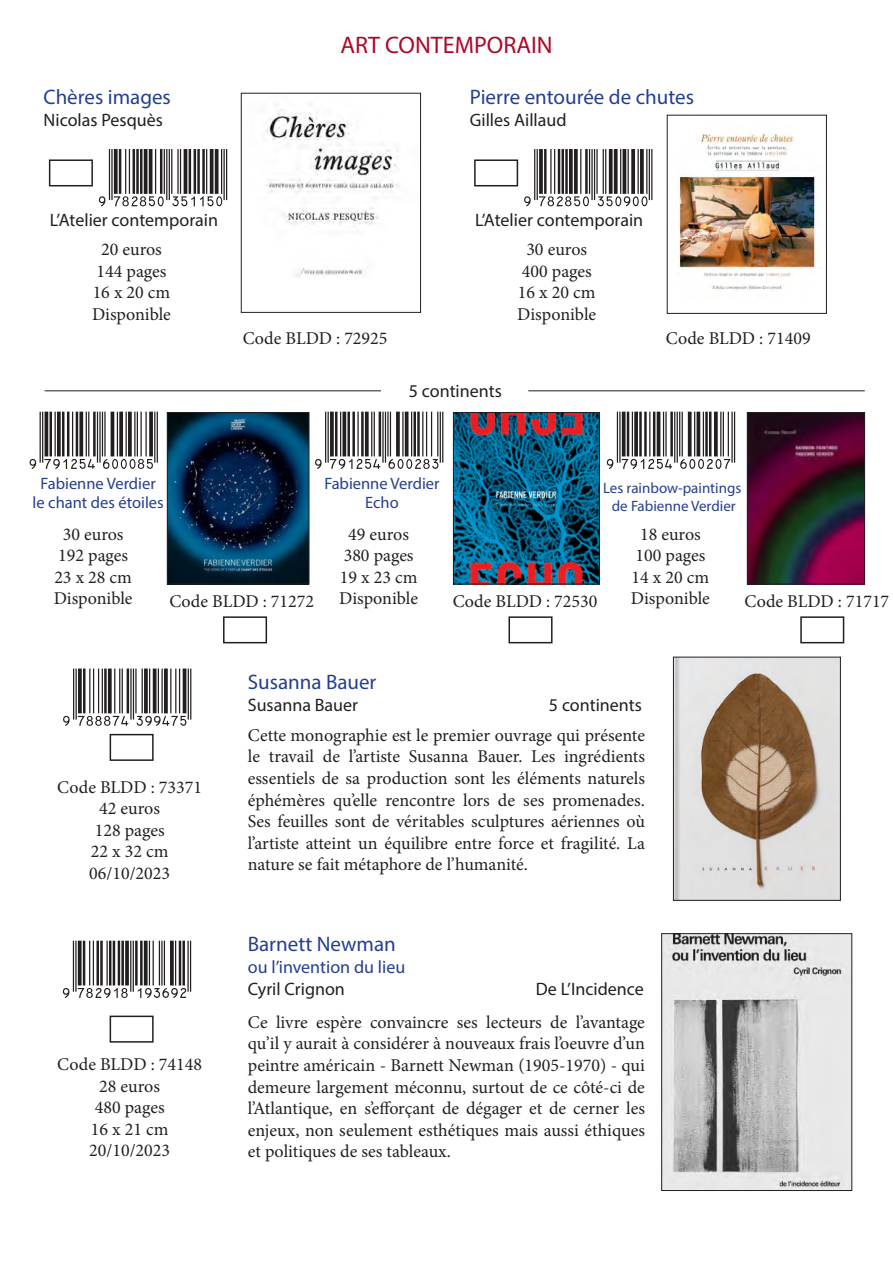
<style>
.page{position:relative;width:893px;height:1263px;background:#fff}
.page>*{position:absolute;margin:0;border:0;box-sizing:border-box;transform-origin:0 0}
.t1{font:24px "Myriad Pro";color:#ac0926}
.t2{font:21px "Myriad Pro";color:#253f8e}
.t3{font:18px/21.6px "Minion Pro";color:#231f20;text-align:justify}
.t4{font:18px "Myriad Pro";color:#231f20}
.t5{font:18px "Myriad Pro";color:#253f8e}
.t6{font:16.5px "Myriad Pro";color:#253f8e}
.t7{font:15px "Myriad Pro";color:#253f8e}
</style>
<div class="page">
<div style="left:474px;top:159px;width:44px;height:27px;border:2px solid #231f20"></div>
<div style="left:49px;top:159px;width:44px;height:27px;border:2px solid #231f20"></div>
<div style="left:223px;top:616px;width:44px;height:27px;border:2px solid #231f20"></div>
<div style="left:508px;top:616px;width:44px;height:27px;border:2px solid #231f20"></div>
<div style="left:800px;top:616px;width:44px;height:27px;border:2px solid #231f20"></div>
<div style="left:110px;top:734px;width:44px;height:27px;border:2px solid #231f20"></div>
<div style="left:110px;top:1015px;width:44px;height:27px;border:2px solid #231f20"></div>
<img style="left:266px;top:104px;width:133px;height:174px">
<div style="left:241px;top:93px;width:180px;height:220px;border:1px solid #231f20"></div>
<img style="left:678px;top:132px;width:138px;height:159px">
<div style="left:667px;top:115px;width:160px;height:199px;border:1px solid #231f20"></div>
<img style="left:169px;top:414px;width:138px;height:168px">
<div style="left:167px;top:412px;width:142px;height:172px;border:1px solid #231f20"></div>
<img style="left:455px;top:414px;width:143px;height:168px">
<div style="left:453px;top:412px;width:147px;height:172px;border:1px solid #231f20"></div>
<img style="left:749px;top:414px;width:114px;height:168px">
<div style="left:747px;top:412px;width:118px;height:172px;border:1px solid #231f20"></div>
<img style="left:663px;top:935px;width:187px;height:254px">
<div style="left:661px;top:933px;width:191px;height:258px;border:1px solid #231f20"></div>
<hr style="left:528px;top:390px;width:337px;height:1px;background:#231f20">
<hr style="left:45px;top:390px;width:336px;height:1px;background:#231f20">
<img style="left:675px;top:659px;width:164px;height:239px">
<div style="left:673px;top:657px;width:168px;height:243px;border:1px solid #231f20"></div>
<p class="t2" style="left:43px;top:84px;width:129px">Chères images</p>
<p class="t4" style="left:43px;top:109px;width:121px">Nicolas Pesquès</p>
<p class="t1" style="left:340px;top:30px;width:214px">ART CONTEMPORAIN</p>
<p class="t2" style="left:470px;top:84px;width:226px">Pierre entourée de chutes</p>
<p class="t4" style="left:470px;top:109px;width:98px">Gilles Aillaud</p>
<p class="t4" style="left:50px;top:209px;width:170px">L’Atelier contemporain</p>
<p class="t3" style="left:101px;top:239px;width:62px">20 euros</p>
<p class="t3" style="left:97px;top:260px;width:71px">144 pages</p>
<p class="t3" style="left:93px;top:282px;width:79px">16 x 20 cm</p>
<p class="t3" style="left:92px;top:303px;width:80px">Disponible</p>
<p class="t3" style="left:243px;top:327px;width:146px">Code BLDD : 72925</p>
<p class="t4" style="left:475px;top:209px;width:170px">L’Atelier contemporain</p>
<p class="t3" style="left:526px;top:239px;width:62px">30 euros</p>
<p class="t3" style="left:522px;top:260px;width:71px">400 pages</p>
<p class="t3" style="left:518px;top:282px;width:79px">16 x 20 cm</p>
<p class="t3" style="left:517px;top:303px;width:80px">Disponible</p>
<p class="t4" style="left:409px;top:379px;width:94px">5 continents</p>
<p class="t3" style="left:666px;top:327px;width:146px">Code BLDD : 71409</p>
<p class="t6" style="left:41px;top:473px;width:117px">Fabienne Verdier</p>
<p class="t6" style="left:33px;top:493px;width:133px">le chant des étoiles</p>
<p class="t6" style="left:324px;top:473px;width:117px">Fabienne Verdier</p>
<p class="t6" style="left:365px;top:493px;width:35px">Echo</p>
<p class="t7" style="left:603px;top:479px;width:140px">Les rainbow-paintings</p>
<p class="t7" style="left:612px;top:497px;width:125px">de Fabienne Verdier</p>
<p class="t3" style="left:63px;top:523px;width:62px">30 euros</p>
<p class="t3" style="left:58px;top:545px;width:71px">192 pages</p>
<p class="t3" style="left:54px;top:566px;width:79px">23 x 28 cm</p>
<p class="t3" style="left:54px;top:588px;width:80px">Disponible</p>
<p class="t3" style="left:169px;top:591px;width:146px">Code BLDD : 71272</p>
<p class="t3" style="left:348px;top:523px;width:62px">49 euros</p>
<p class="t3" style="left:344px;top:545px;width:71px">380 pages</p>
<p class="t3" style="left:340px;top:566px;width:79px">19 x 23 cm</p>
<p class="t3" style="left:339px;top:588px;width:80px">Disponible</p>
<p class="t3" style="left:453px;top:591px;width:146px">Code BLDD : 72530</p>
<p class="t3" style="left:640px;top:523px;width:62px">18 euros</p>
<p class="t3" style="left:635px;top:545px;width:71px">100 pages</p>
<p class="t3" style="left:632px;top:566px;width:79px">14 x 20 cm</p>
<p class="t3" style="left:631px;top:588px;width:80px">Disponible</p>
<p class="t3" style="left:744px;top:591px;width:146px">Code BLDD : 71717</p>
<p class="t3" style="left:57px;top:776px;width:146px">Code BLDD : 73371</p>
<p class="t3" style="left:99px;top:798px;width:62px">42 euros</p>
<p class="t3" style="left:95px;top:819px;width:71px">128 pages</p>
<p class="t3" style="left:91px;top:841px;width:79px">22 x 32 cm</p>
<p class="t3" style="left:89px;top:862px;width:83px">06/10/2023</p>
<p class="t3" style="left:57px;top:1053px;width:146px">Code BLDD : 74148</p>
<p class="t3" style="left:99px;top:1075px;width:62px">28 euros</p>
<p class="t3" style="left:95px;top:1097px;width:71px">480 pages</p>
<p class="t3" style="left:91px;top:1118px;width:79px">16 x 21 cm</p>
<p class="t3" style="left:89px;top:1140px;width:83px">20/10/2023</p>
<p class="t2" style="left:248px;top:669px;width:130px">Susanna Bauer</p>
<p class="t4" style="left:248px;top:693px;width:112px">Susanna Bauer</p>
<p class="t4" style="left:549px;top:693px;width:94px">5 continents</p>
<p class="t3" style="left:248px;top:724px;width:399px">Cette monographie est le premier ouvrage qui présente le travail de l’artiste Susanna Bauer. Les ingrédients essentiels de sa production sont les éléments naturels éphémères qu’elle rencontre lors de ses promenades.<br>Ses feuilles sont de véritables sculptures aériennes où l’artiste atteint un équilibre entre force et fragilité. La nature se fait métaphore de l’humanité.</p>
<p class="t2" style="left:248px;top:931px;width:150px">Barnett Newman</p>
<p class="t5" style="left:248px;top:956px;width:159px">ou l’invention du lieu</p>
<p class="t4" style="left:248px;top:977px;width:99px">Cyril Crignon</p>
<p class="t4" style="left:536px;top:977px;width:110px">De L’Incidence</p>
<p class="t3" style="left:248px;top:1011px;width:399px">Ce livre espère convaincre ses lecteurs de l’avantage qu’il y aurait à considérer à nouveaux frais l’oeuvre d’un peintre américain - Barnett Newman (1905-1970) - qui demeure largement méconnu, surtout de ce côté-ci de l’Atlantique, en s’efforçant de dégager et de cerner les enjeux, non seulement esthétiques mais aussi éthiques et politiques de ses tableaux.</p>
</div>
